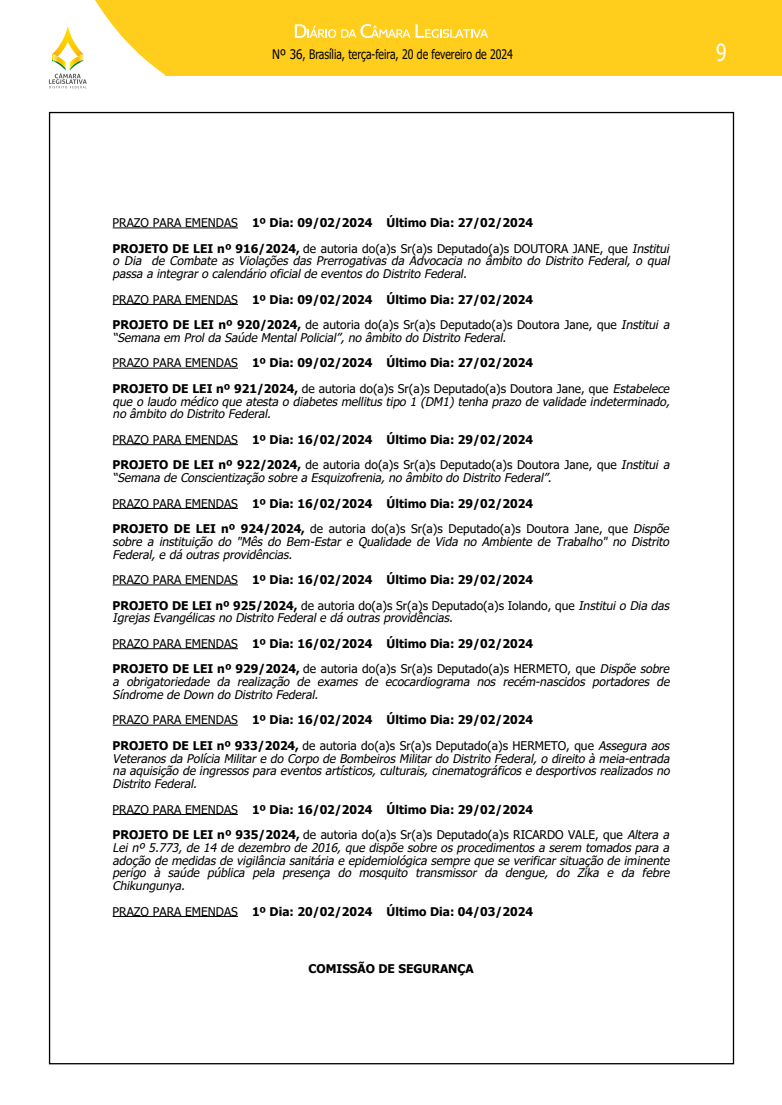
<style>
.page{position:relative;width:782px;height:1105px;background:#fff}
.page>*{position:absolute;margin:0;border:0;box-sizing:border-box;transform-origin:0 0}
.t1{font:23.6px "Tahoma";color:#fff;scale:.8 1}
.t2{font:13.1px "Tahoma";color:#000;scale:.9 1}
.t3{font:italic 12px/12.7px "Tahoma";color:#000}
.t4{font:12px/25.5px "Tahoma";color:#000}
.t5{font:700 12px "Tahoma";color:#000}
.s1{font-weight:700}
.s2{font-style:italic}
.s3{font-style:normal}
.s4{font-weight:700;font-style:normal}
.s5{font-weight:400}
</style>
<div class="page">
<div style="left:0;top:0;width:781px;height:75px;background:#ffcd1c"></div>
<svg style="left:0;top:0;width:165px;height:89px"></svg>
<svg style="left:295px;top:24px;width:193px;height:14px"></svg>
<hr style="left:113px;top:228px;width:125px;height:1px;background:#000">
<hr style="left:113px;top:304px;width:125px;height:1px;background:#000">
<hr style="left:113px;top:368px;width:125px;height:1px;background:#000">
<hr style="left:113px;top:444px;width:125px;height:1px;background:#000">
<hr style="left:113px;top:508px;width:125px;height:1px;background:#000">
<hr style="left:113px;top:585px;width:125px;height:1px;background:#000">
<hr style="left:113px;top:648px;width:125px;height:1px;background:#000">
<hr style="left:113px;top:725px;width:125px;height:1px;background:#000">
<hr style="left:113px;top:814px;width:125px;height:1px;background:#000">
<hr style="left:113px;top:916px;width:125px;height:1px;background:#000">
<p class="t2" style="left:272px;top:46px;width:269px">Nº 36, Brasília, terça-feira, 20 de fevereiro de 2024</p>
<h1 class="t1" style="left:715px;top:36px;width:14px">9</h1>
<p class="t4" style="left:113px;top:211px;width:561px">PRAZO PARA EMENDAS <span class="s1">1º Dia: 09/02/2024 Último Dia: 27/02/2024<br>PROJETO DE LEI nº 916/2024,</span> de autoria do(a)s Sr(a)s Deputado(a)s DOUTORA JANE, que <span class="s2">Institui</span></p>
<p class="t3" style="left:113px;top:255px;width:561px">o Dia de Combate as Violações das Prerrogativas da Advocacia no âmbito do Distrito Federal, o qual passa a integraro calendário oficialde eventosdo Distrito Federal.</p>
<p class="t4" style="left:113px;top:287px;width:561px">PRAZO PARA EMENDAS <span class="s1">1º Dia: 09/02/2024 Último Dia: 27/02/2024<br>PROJETO DE LEI nº 920/2024,</span> de autoria do(a)s Sr(a)s Deputado(a)s Doutora Jane, que <span class="s2">Institui a</span></p>
<p class="t3" style="left:113px;top:325px;width:561px;line-height:25.5px">“Semana em Prolda Saúde MentalPolicial”,no âmbito do Distrito Federal.<br><span class="s3">PRAZO PARA EMENDAS</span> <span class="s4">1º Dia: 09/02/2024 Último Dia: 27/02/2024<br>PROJETO DE LEI nº 921/2024,</span> <span class="s3">de autoria do(a)s Sr(a)s Deputado(a)s Doutora Jane, que</span> Estabelece</p>
<p class="t3" style="left:113px;top:396px;width:561px">que o laudo médico que atesta o diabetes mellitus tipo 1 (DM1) tenha prazo de validade indeterminado, no âmbito do Distrito Federal.</p>
<p class="t4" style="left:113px;top:427px;width:561px">PRAZO PARA EMENDAS <span class="s1">1º Dia: 16/02/2024 Último Dia: 29/02/2024<br>PROJETO DE LEI nº 922/2024,</span> de autoria do(a)s Sr(a)s Deputado(a)s Doutora Jane, que <span class="s2">Institui a</span></p>
<p class="t3" style="left:113px;top:466px;width:561px;line-height:25.5px">“Semana de Conscientização sobre a Esquizofrenia,no âmbito do Distrito Federal”.<br><span class="s3">PRAZO PARA EMENDAS</span> <span class="s4">1º Dia: 16/02/2024 Último Dia: 29/02/2024<br>PROJETO DE LEI nº 924/2024,</span> <span class="s3">de autoria do(a)s Sr(a)s Deputado(a)s Doutora Jane, que</span> Dispõe</p>
<p class="t3" style="left:113px;top:536px;width:561px">sobre a instituição do "Mês do Bem-Estar e Qualidade de Vida no Ambiente de Trabalho" no Distrito<br>Federal,e dá outrasprovidências.</p>
<p class="t4" style="left:113px;top:568px;width:561px">PRAZO PARA EMENDAS <span class="s1">1º Dia: 16/02/2024 Último Dia: 29/02/2024<br>PROJETO DE LEI nº 925/2024,</span> de autoria do(a)s Sr(a)s Deputado(a)s Iolando, que <span class="s2">Institui o Dia das</span></p>
<p class="t3" style="left:113px;top:606px;width:561px;line-height:25.5px">IgrejasEvangélicasno Distrito Federale dá outrasprovidências.<br><span class="s3">PRAZO PARA EMENDAS</span> <span class="s4">1º Dia: 16/02/2024 Último Dia: 29/02/2024<br>PROJETO DE LEI nº 929/2024,</span> <span class="s3">de autoria do(a)s Sr(a)s Deputado(a)s HERMETO, que</span> Dispõe sobre</p>
<p class="t3" style="left:113px;top:676px;width:561px">a obrigatoriedade da realização de exames de ecocardiograma nos recém-nascidos portadores de<br>Síndrome de Down do Distrito Federal.</p>
<p class="t4" style="left:113px;top:708px;width:561px">PRAZO PARA EMENDAS <span class="s1">1º Dia: 16/02/2024 Último Dia: 29/02/2024<br>PROJETO DE LEI nº 933/2024,</span> de autoria do(a)s Sr(a)s Deputado(a)s HERMETO, que <span class="s2">Assegura aos</span></p>
<p class="t3" style="left:113px;top:753px;width:561px;text-align:justify">Veteranosda Polícia Militare do Corpo de BombeirosMilitardo Distrito Federal,o direito à meia-entrada na aquisição de ingressospara eventosartísticos,culturais,cinematográficose desportivosrealizadosno Distrito Federal.</p>
<p class="t4" style="left:113px;top:797px;width:561px">PRAZO PARA EMENDAS <span class="s1">1º Dia: 16/02/2024 Último Dia: 29/02/2024<br>PROJETO DE LEI nº 935/2024,</span> de autoria do(a)s Sr(a)s Deputado(a)s RICARDO VALE, que <span class="s2">Altera a</span></p>
<p class="t3" style="left:113px;top:842px;width:561px;text-align:justify">Lei nº 5.773, de 14 de dezembro de 2016, que dispõe sobre os procedimentos a serem tomados para a adoção de medidas de vigilância sanitária e epidemiológica sempre que se verificar situação de iminente perigo à saúde pública pela presença do mosquito transmissor da dengue, do Zika e da febre Chikungunya.</p>
<p class="t5" style="left:113px;top:903px;width:421px"><span class="s5">PRAZO PARA EMENDAS</span> 1º Dia: 20/02/2024 Último Dia: 04/03/2024</p>
<p class="t5" style="left:308px;top:960px;width:167px">COMISSÃO DE SEGURANÇA</p>
</div>
